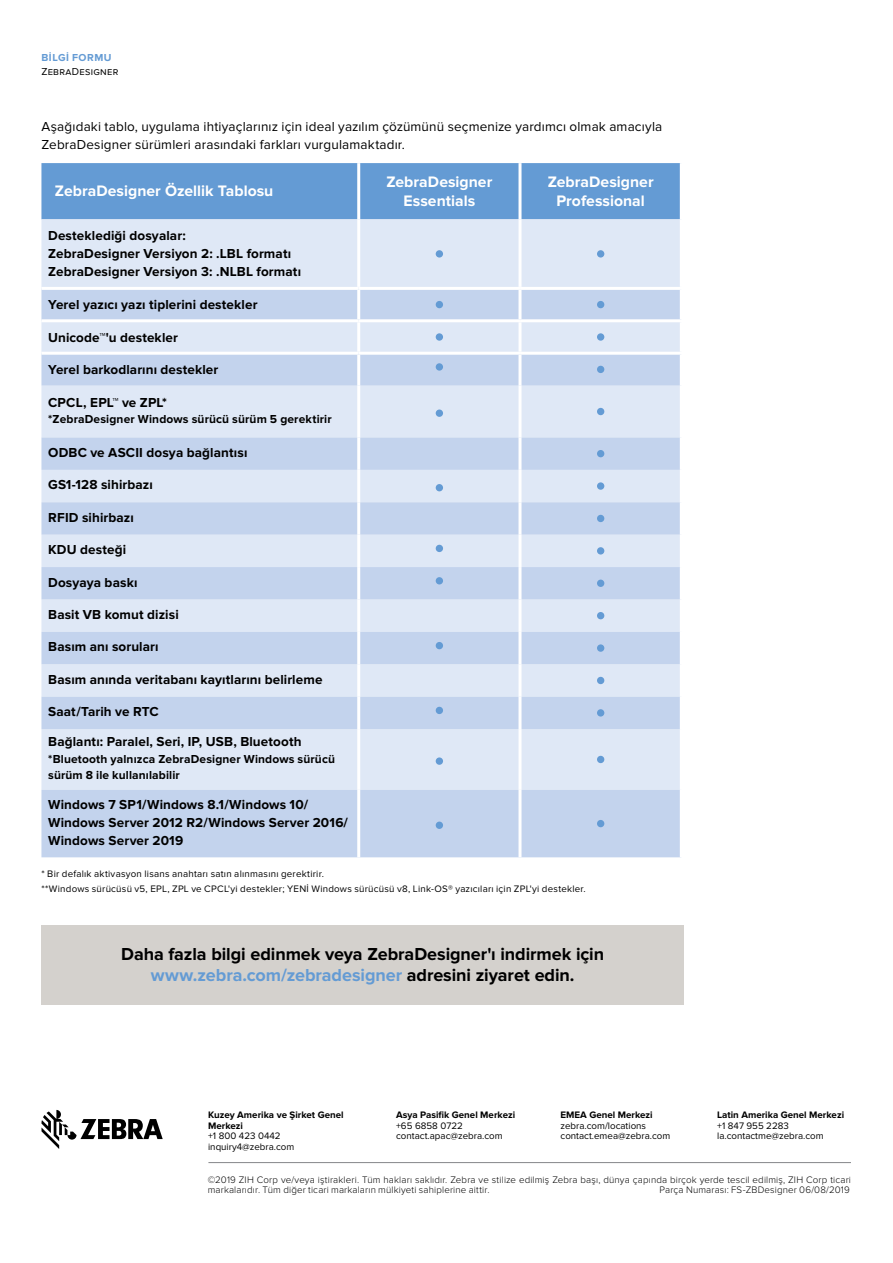
<style>
.page{position:relative;width:893px;height:1263px;background:#fff}
.page>*{position:absolute;margin:0;border:0;box-sizing:border-box;transform-origin:0 0}
.t1{font:700 18px/21px "Proxima Nova";letter-spacing:-.005em;color:#000;text-align:center}
.t2{font:700 15.75px/18.8px "Proxima Nova";color:#fff;text-align:center}
.t3{font:700 13.5px/18px "Proxima Nova";letter-spacing:.01em;color:#000}
.t4{font:13.5px/18px "Proxima Nova";letter-spacing:.01em;color:#000}
.t5{font:700 12px/16.5px "Proxima Nova";letter-spacing:.01em;color:#000}
.t6{font:10.5px "Proxima Nova";letter-spacing:.025em;color:#000}
.t7{font:700 10.5px "Proxima Nova";letter-spacing:.05em;color:#649bd4}
.t8{font:9.75px/10.5px "Proxima Nova";letter-spacing:.015em;color:#000}
.t9{font:300 9.75px/10.5px "Proxima Nova";letter-spacing:.015em;color:#000}
.t10{font:700 9.75px/10.5px "Proxima Nova";color:#000}
.s1{color:#649bd4}
</style>
<div class="page">
<svg style="left:41px;top:1110px;width:122px;height:39px"></svg>
<hr style="left:208px;top:1162px;width:643px;height:1px;background:#85878a">
<div style="left:41px;top:925px;width:643px;height:79px;background:#d4d1cd"></div>
<div style="left:41px;top:163px;width:639px;height:56px;background:#649bd4"></div>
<div style="left:41px;top:219px;width:639px;height:68px;background:#dfe8f6"></div>
<svg style="left:41px;top:290px;width:639px;height:567px;background:#d0ddf1"></svg>
<hr style="left:518px;top:163px;width:3px;height:56px;background:#fff">
<hr style="left:357px;top:219px;width:3px;height:68px;background:#fff">
<hr style="left:518px;top:219px;width:3px;height:68px;background:#fff">
<hr style="left:357px;top:290px;width:3px;height:29px;background:#fff">
<hr style="left:518px;top:290px;width:3px;height:29px;background:#fff">
<hr style="left:41px;top:319px;width:318px;height:3px;background:#fff">
<hr style="left:359px;top:319px;width:161px;height:3px;background:#fff">
<hr style="left:357px;top:322px;width:3px;height:30px;background:#fff">
<hr style="left:520px;top:319px;width:163px;height:3px;background:#fff">
<hr style="left:518px;top:322px;width:3px;height:30px;background:#fff">
<hr style="left:41px;top:352px;width:318px;height:3px;background:#fff">
<hr style="left:359px;top:352px;width:161px;height:3px;background:#fff">
<hr style="left:357px;top:355px;width:3px;height:31px;background:#fff">
<hr style="left:520px;top:352px;width:163px;height:3px;background:#fff">
<hr style="left:518px;top:355px;width:3px;height:31px;background:#fff">
<hr style="left:357px;top:386px;width:3px;height:51px;background:#fff">
<hr style="left:518px;top:386px;width:3px;height:51px;background:#fff">
<hr style="left:357px;top:437px;width:3px;height:33px;background:#fff">
<hr style="left:518px;top:437px;width:3px;height:33px;background:#fff">
<hr style="left:357px;top:470px;width:3px;height:32px;background:#fff">
<hr style="left:518px;top:470px;width:3px;height:32px;background:#fff">
<hr style="left:357px;top:502px;width:3px;height:33px;background:#fff">
<hr style="left:518px;top:502px;width:3px;height:33px;background:#fff">
<hr style="left:357px;top:535px;width:3px;height:32px;background:#fff">
<hr style="left:518px;top:535px;width:3px;height:32px;background:#fff">
<hr style="left:357px;top:567px;width:3px;height:32px;background:#fff">
<hr style="left:518px;top:567px;width:3px;height:32px;background:#fff">
<hr style="left:357px;top:599px;width:3px;height:33px;background:#fff">
<hr style="left:518px;top:599px;width:3px;height:33px;background:#fff">
<hr style="left:357px;top:632px;width:3px;height:32px;background:#fff">
<hr style="left:518px;top:632px;width:3px;height:32px;background:#fff">
<hr style="left:357px;top:664px;width:3px;height:33px;background:#fff">
<hr style="left:518px;top:664px;width:3px;height:33px;background:#fff">
<hr style="left:357px;top:697px;width:3px;height:32px;background:#fff">
<hr style="left:518px;top:697px;width:3px;height:32px;background:#fff">
<hr style="left:357px;top:729px;width:3px;height:61px;background:#fff">
<hr style="left:518px;top:729px;width:3px;height:61px;background:#fff">
<hr style="left:357px;top:790px;width:3px;height:67px;background:#fff">
<hr style="left:518px;top:790px;width:3px;height:67px;background:#fff">
<hr style="left:357px;top:163px;width:3px;height:56px;background:#fff">
<div style="left:436px;top:250px;width:7px;height:8px;background:#649bd4;border-radius:50%"></div>
<div style="left:597px;top:250px;width:7px;height:8px;background:#649bd4;border-radius:50%"></div>
<div style="left:436px;top:301px;width:7px;height:7px;background:#649bd4;border-radius:50%"></div>
<div style="left:597px;top:301px;width:7px;height:7px;background:#649bd4;border-radius:50%"></div>
<div style="left:436px;top:333px;width:7px;height:8px;background:#649bd4;border-radius:50%"></div>
<div style="left:597px;top:333px;width:7px;height:8px;background:#649bd4;border-radius:50%"></div>
<div style="left:436px;top:363px;width:7px;height:8px;background:#649bd4;border-radius:50%"></div>
<div style="left:597px;top:366px;width:7px;height:7px;background:#649bd4;border-radius:50%"></div>
<div style="left:436px;top:409px;width:7px;height:8px;background:#649bd4;border-radius:50%"></div>
<div style="left:597px;top:408px;width:7px;height:7px;background:#649bd4;border-radius:50%"></div>
<div style="left:597px;top:450px;width:7px;height:7px;background:#649bd4;border-radius:50%"></div>
<div style="left:436px;top:484px;width:7px;height:7px;background:#649bd4;border-radius:50%"></div>
<div style="left:597px;top:482px;width:7px;height:8px;background:#649bd4;border-radius:50%"></div>
<div style="left:597px;top:515px;width:7px;height:7px;background:#649bd4;border-radius:50%"></div>
<div style="left:436px;top:545px;width:7px;height:7px;background:#649bd4;border-radius:50%"></div>
<div style="left:597px;top:547px;width:7px;height:7px;background:#649bd4;border-radius:50%"></div>
<div style="left:436px;top:577px;width:7px;height:7px;background:#649bd4;border-radius:50%"></div>
<div style="left:597px;top:580px;width:7px;height:7px;background:#649bd4;border-radius:50%"></div>
<div style="left:597px;top:612px;width:7px;height:7px;background:#649bd4;border-radius:50%"></div>
<div style="left:436px;top:642px;width:7px;height:7px;background:#649bd4;border-radius:50%"></div>
<div style="left:597px;top:644px;width:7px;height:8px;background:#649bd4;border-radius:50%"></div>
<div style="left:597px;top:677px;width:7px;height:7px;background:#649bd4;border-radius:50%"></div>
<div style="left:436px;top:707px;width:7px;height:7px;background:#649bd4;border-radius:50%"></div>
<div style="left:597px;top:709px;width:7px;height:7px;background:#649bd4;border-radius:50%"></div>
<div style="left:436px;top:757px;width:7px;height:8px;background:#649bd4;border-radius:50%"></div>
<div style="left:597px;top:756px;width:7px;height:7px;background:#649bd4;border-radius:50%"></div>
<div style="left:436px;top:821px;width:7px;height:8px;background:#649bd4;border-radius:50%"></div>
<div style="left:597px;top:820px;width:7px;height:7px;background:#649bd4;border-radius:50%"></div>
<p class="t7" style="left:41px;top:51px;width:72px">BILGI FORMU</p>
<p class="t6" style="left:41px;top:66px;width:79px">ZebraDesigner</p>
<p class="t4" style="left:41px;top:117px;width:622px">Aşağıdaki tablo, uygulama ihtiyaçlarınız için ideal yazılım çözümünü seçmenize yardımcı olmak amacıyla<br>ZebraDesigner sürümleri arasındaki farkları vurgulamaktadır.</p>
<p class="t2" style="left:55px;top:182px;width:220px">ZebraDesigner Özellik Tablosu</p>
<p class="t2" style="left:386px;top:173px;width:108px">ZebraDesigner<br>Essentials</p>
<p class="t2" style="left:548px;top:173px;width:108px">ZebraDesigner<br>Professional</p>
<p class="t3" style="left:48px;top:227px;width:254px">Desteklediği dosyalar:<br>ZebraDesigner Versiyon 2: .LBL formatı<br>ZebraDesigner Versiyon 3: .NLBL formatı</p>
<p class="t3" style="left:48px;top:296px;width:211px">Yerel yazıcı yazı tiplerini destekler</p>
<p class="t3" style="left:48px;top:328px;width:131px">Unicode™'u destekler</p>
<p class="t3" style="left:48px;top:361px;width:172px">Yerel barkodlarını destekler</p>
<p class="t3" style="left:48px;top:393px;width:120px">CPCL, EPL™ ve ZPL*</p>
<p class="t5" style="left:48px;top:411px;width:285px">*ZebraDesigner Windows sürücü sürüm 5 gerektirir</p>
<p class="t3" style="left:48px;top:444px;width:201px">ODBC ve ASCII dosya bağlantısı</p>
<p class="t3" style="left:48px;top:476px;width:106px">GS1-128 sihirbazı</p>
<p class="t3" style="left:48px;top:509px;width:87px">RFID sihirbazı</p>
<p class="t3" style="left:48px;top:541px;width:79px">KDU desteği</p>
<p class="t3" style="left:48px;top:573px;width:91px">Dosyaya baskı</p>
<p class="t3" style="left:48px;top:606px;width:132px">Basit VB komut dizisi</p>
<p class="t3" style="left:48px;top:638px;width:112px">Basım anı soruları</p>
<p class="t3" style="left:48px;top:671px;width:276px">Basım anında veritabanı kayıtlarını belirleme</p>
<p class="t3" style="left:48px;top:703px;width:112px">Saat/Tarih ve RTC</p>
<p class="t3" style="left:48px;top:733px;width:255px">Bağlantı: Paralel, Seri, IP, USB, Bluetooth</p>
<p class="t5" style="left:48px;top:751px;width:288px">*Bluetooth yalnızca ZebraDesigner Windows sürücü sürüm 8 ile kullanılabilir</p>
<p class="t3" style="left:48px;top:796px;width:301px">Windows 7 SP1/Windows 8.1/Windows 10/<br>Windows Server 2012 R2/Windows Server 2016/<br>Windows Server 2019</p>
<p class="t8" style="left:41px;top:867px;width:546px;line-height:15px">* Bir defalık aktivasyon lisans anahtarı satın alınmasını gerektirir.<br>**Windows sürücüsü v5, EPL, ZPL ve CPCL'yi destekler; YENİ Windows sürücüsü v8, Link-OS® yazıcıları için ZPL'yi destekler.</p>
<h1 class="t1" style="left:121px;top:944px;width:484px">Daha fazla bilgi edinmek veya ZebraDesigner'ı indirmek için <span class="s1">www.zebra.com/zebradesigner</span> adresini ziyaret edin.</h1>
<p class="t10" style="left:208px;top:1110px;width:137px">Kuzey Amerika ve Şirket Genel<br>Merkezi</p>
<p class="t8" style="left:208px;top:1131px;width:88px">+1 800 423 0442 inquiry4@zebra.com</p>
<p class="t10" style="left:396px;top:1110px;width:121px">Asya Pasifik Genel Merkezi</p>
<p class="t8" style="left:396px;top:1120px;width:108px">+65 6858 0722 contact.apac@zebra.com</p>
<p class="t10" style="left:560px;top:1110px;width:94px">EMEA Genel Merkezi</p>
<p class="t8" style="left:560px;top:1120px;width:111px">zebra.com/locations contact.emea@zebra.com</p>
<p class="t10" style="left:717px;top:1110px;width:128px">Latin Amerika Genel Merkezi</p>
<p class="t8" style="left:717px;top:1120px;width:108px">+1 847 955 2283 la.contactme@zebra.com</p>
<p class="t9" style="left:208px;top:1174px;width:645px">©2019 ZIH Corp ve/veya iştirakleri. Tüm hakları saklıdır. Zebra ve stilize edilmiş Zebra başı, dünya çapında birçok yerde tescil edilmiş, ZIH Corp ticari markalarıdır. Tüm diğer ticari markaların mülkiyeti sahiplerine aittir.</p>
<p class="t9" style="left:659px;top:1184px;width:192px">Parça Numarası: FS-ZBDesigner 06/08/2019</p>
</div>
